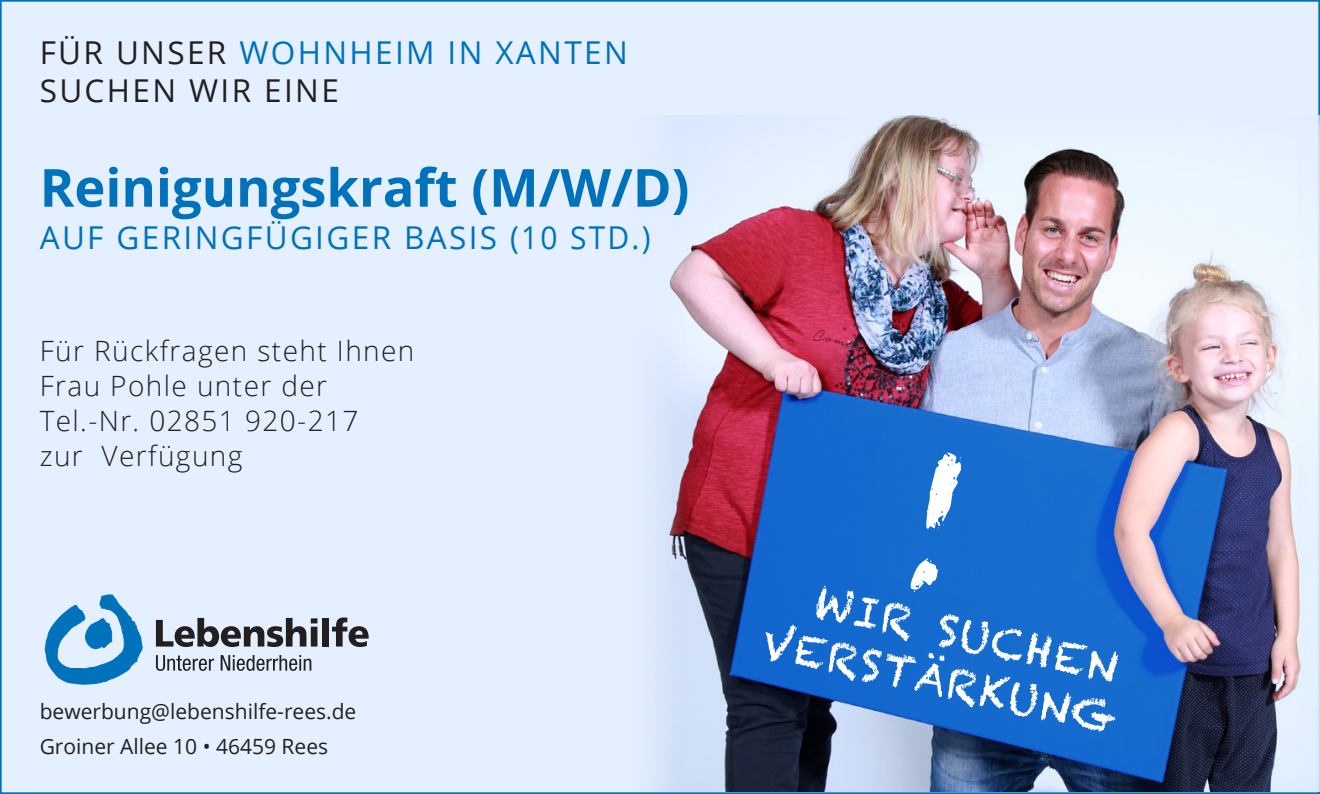
<style>
.page{position:relative;width:1320px;height:794px;background:#fff}
.page>*{position:absolute;margin:0;border:0;box-sizing:border-box;transform-origin:0 0}
.t1{font:700 52.5px "Open Sans";color:#0072bc}
.t2{font:42px/50.8px "Chalkduster";color:#fff;text-align:right}
.t3{font:31.5px/37.8px "Open Sans";letter-spacing:.075em;color:#231f20}
.t4{font:31.5px "Open Sans";letter-spacing:.075em;color:#0072bc}
.t5{font:300 28px/35px "Open Sans";letter-spacing:.05em;color:#231f20}
.t6{font:21px/35px "Open Sans";color:#231f20}
.s1{color:#0072bc}
</style>
<div class="page">
<div style="left:1px;top:1px;width:1318px;height:792px;background:#e4efff"></div>
<svg style="left:44px;top:594px;width:99px;height:90px"></svg>
<svg style="left:156px;top:618px;width:161px;height:29px"></svg>
<div style="left:322px;top:618px;width:7px;height:28px;background:#231f20"></div>
<svg style="left:332px;top:617px;width:37px;height:30px"></svg>
<svg style="left:156px;top:655px;width:58px;height:16px"></svg>
<svg style="left:221px;top:655px;width:90px;height:16px"></svg>
<img style="left:655px;top:116px;width:665px;height:675px">
<div style="left:909px;top:450px;width:55px;height:146px;background:#166dce"></div>
<p class="t3" style="left:40px;top:33px;width:589px">FÜR UNSER <span class="s1">WOHNHEIM IN XANTEN<br></span>SUCHEN WIR EINE</p>
<h1 class="t1" style="left:40px;top:151px;width:651px">Reinigungskraft (M/W/D)</h1>
<p class="t4" style="left:40px;top:216px;width:612px">AUF GERINGFÜGIGER BASIS (10 STD.)</p>
<p class="t5" style="left:40px;top:333px;width:376px">Für Rückfragen steht Ihnen<br>Frau Pohle unter der<br>Tel.-Nr. 02851 920-217<br>zur Verfügung</p>
<p class="t6" style="left:40px;top:693px;width:318px">bewerbung@lebenshilfe-rees.de<br>Groiner Allee 10 • 46459 Rees</p>
<h2 class="t2" style="left:780px;top:565px;width:364px;rotate:13deg">WIR SUCHEN<br>VERSTÄRKUNG</h2>
</div>
